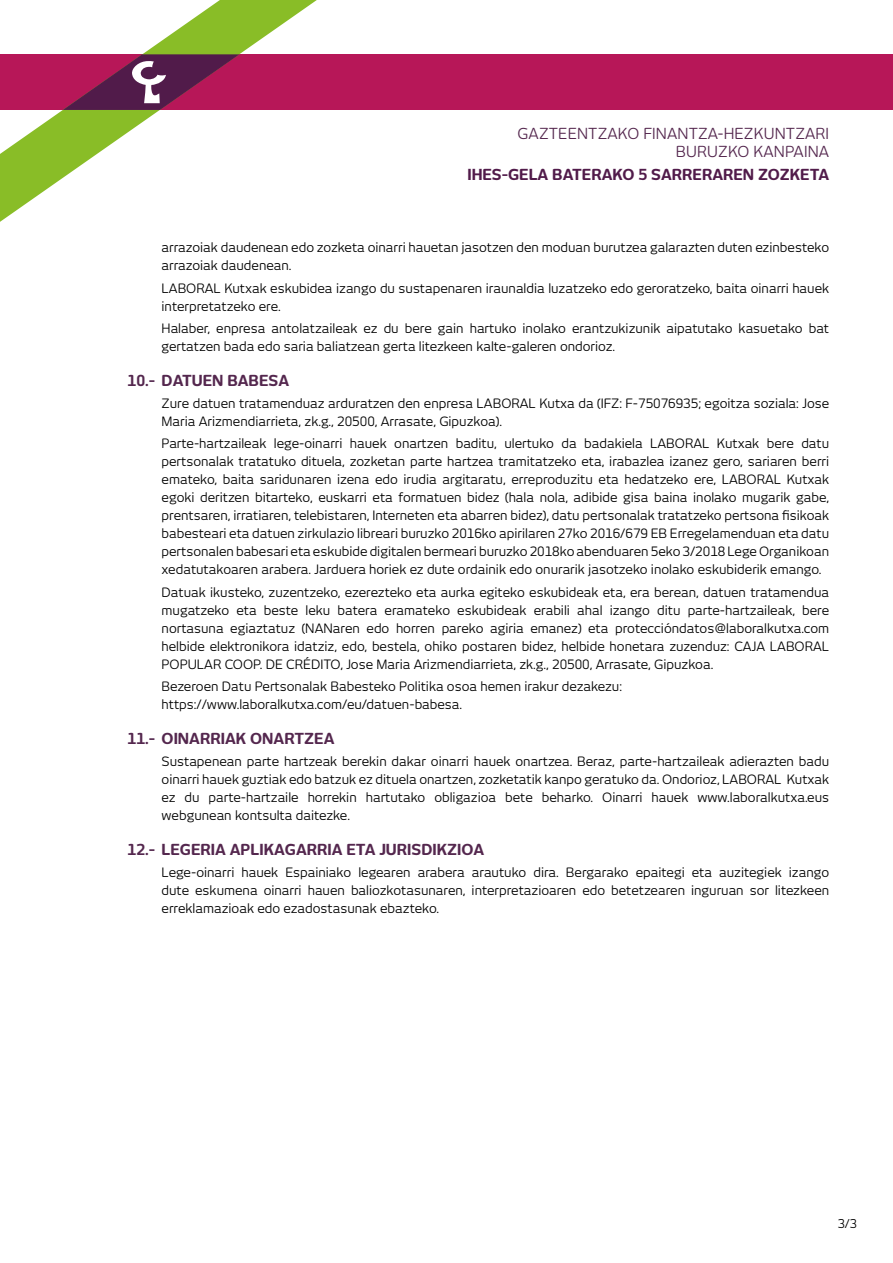
<style>
.page{position:relative;width:893px;height:1263px;background:#fff}
.page>*{position:absolute;margin:0;border:0;box-sizing:border-box;transform-origin:0 0}
.t1{font:700 15px "New June";color:#54274e}
.t2{font:15px/18px "New June";letter-spacing:.01em;color:#54274e;text-align:right}
.t3{font:700 15px "New June";color:#511b4a}
.t4{font:12.75px/18px "New June";color:#000}
.t5{font:12px "New June";color:#000}
</style>
<div class="page">
<div style="left:0;top:54px;width:893px;height:56px;background:#b71758"></div>
<svg style="left:0;top:0;width:317px;height:222px"></svg>
<svg style="left:63px;top:54px;width:176px;height:56px"></svg>
<p class="t2" style="left:518px;top:125px;width:313px">GAZTEENTZAKO FINANTZA-HEZKUNTZARI<br>BURUZKO KANPAINA</p>
<p class="t3" style="left:467px;top:165px;width:363px">IHES-GELA BATERAKO 5 SARRERAREN ZOZKETA</p>
<p class="t4" style="left:162px;top:238px;width:669px">arrazoiak daudenean edo zozketa oinarri hauetan jasotzen den moduan burutzea galarazten duten ezinbesteko arrazoiak daudenean.</p>
<p class="t4" style="left:162px;top:279px;width:669px">LABORAL Kutxak eskubidea izango du sustapenaren iraunaldia luzatzeko edo geroratzeko, baita oinarri hauek interpretatzeko ere.</p>
<p class="t4" style="left:162px;top:319px;width:669px">Halaber, enpresa antolatzaileak ez du bere gain hartuko inolako erantzukizunik aipatutako kasuetako bat gertatzen bada edo saria baliatzean gerta litezkeen kalte-galeren ondorioz.</p>
<p class="t1" style="left:128px;top:372px;width:163px">10.- DATUEN BABESA</p>
<p class="t4" style="left:162px;top:394px;width:669px">Zure datuen tratamenduaz arduratzen den enpresa LABORAL Kutxa da (IFZ: F-75076935; egoitza soziala: Jose<br>Maria Arizmendiarrieta, zk.g., 20500, Arrasate, Gipuzkoa).</p>
<p class="t4" style="left:162px;top:435px;width:669px;text-align:justify">Parte-hartzaileak lege-oinarri hauek onartzen baditu, ulertuko da badakiela LABORAL Kutxak bere datu pertsonalak tratatuko dituela, zozketan parte hartzea tramitatzeko eta, irabazlea izanez gero, sariaren berri emateko, baita saridunaren izena edo irudia argitaratu, erreproduzitu eta hedatzeko ere, LABORAL Kutxak egoki deritzen bitarteko, euskarri eta formatuen bidez (hala nola, adibide gisa baina inolako mugarik gabe, prentsaren, irratiaren, telebistaren, Interneten eta abarren bidez), datu pertsonalak tratatzeko pertsona fisikoak babesteari eta datuen zirkulazio libreari buruzko 2016ko apirilaren 27ko 2016/679 EB Erregelamenduan eta datu pertsonalen babesari eta eskubide digitalen bermeari buruzko 2018ko abenduaren 5eko 3/2018 Lege Organikoan xedatutakoaren arabera. Jarduera horiek ez dute ordainik edo onurarik jasotzeko inolako eskubiderik emango.</p>
<p class="t4" style="left:162px;top:583px;width:669px;text-align:justify">Datuak ikusteko, zuzentzeko, ezerezteko eta aurka egiteko eskubideak eta, era berean, datuen tratamendua mugatzeko eta beste leku batera eramateko eskubideak erabili ahal izango ditu parte-hartzaileak, bere nortasuna egiaztatuz (NANaren edo horren pareko agiria emanez) eta proteccióndatos@laboralkutxa.com helbide elektronikora idatziz, edo, bestela, ohiko postaren bidez, helbide honetara zuzenduz: CAJA LABORAL POPULAR COOP. DE CRÉDITO, Jose Maria Arizmendiarrieta, zk.g., 20500, Arrasate, Gipuzkoa.</p>
<p class="t4" style="left:162px;top:677px;width:462px">Bezeroen Datu Pertsonalak Babesteko Politika osoa hemen irakur dezakezu: https://www.laboralkutxa.com/eu/datuen-babesa.</p>
<p class="t1" style="left:128px;top:730px;width:208px">11.- OINARRIAK ONARTZEA</p>
<p class="t4" style="left:162px;top:752px;width:669px;text-align:justify">Sustapenean parte hartzeak berekin dakar oinarri hauek onartzea. Beraz, parte-hartzaileak adierazten badu oinarri hauek guztiak edo batzuk ez dituela onartzen, zozketatik kanpo geratuko da. Ondorioz, LABORAL Kutxak ez du parte-hartzaile horrekin hartutako obligazioa bete beharko. Oinarri hauek www.laboralkutxa.eus webgunean kontsulta daitezke.</p>
<p class="t1" style="left:128px;top:841px;width:358px">12.- LEGERIA APLIKAGARRIA ETA JURISDIKZIOA</p>
<p class="t4" style="left:162px;top:864px;width:669px;text-align:justify">Lege-oinarri hauek Espainiako legearen arabera arautuko dira. Bergarako epaitegi eta auzitegiek izango dute eskumena oinarri hauen baliozkotasunaren, interpretazioaren edo betetzearen inguruan sor litezkeen erreklamazioak edo ezadostasunak ebazteko.</p>
<p class="t5" style="left:838px;top:1216px;width:21px">3/3</p>
</div>
